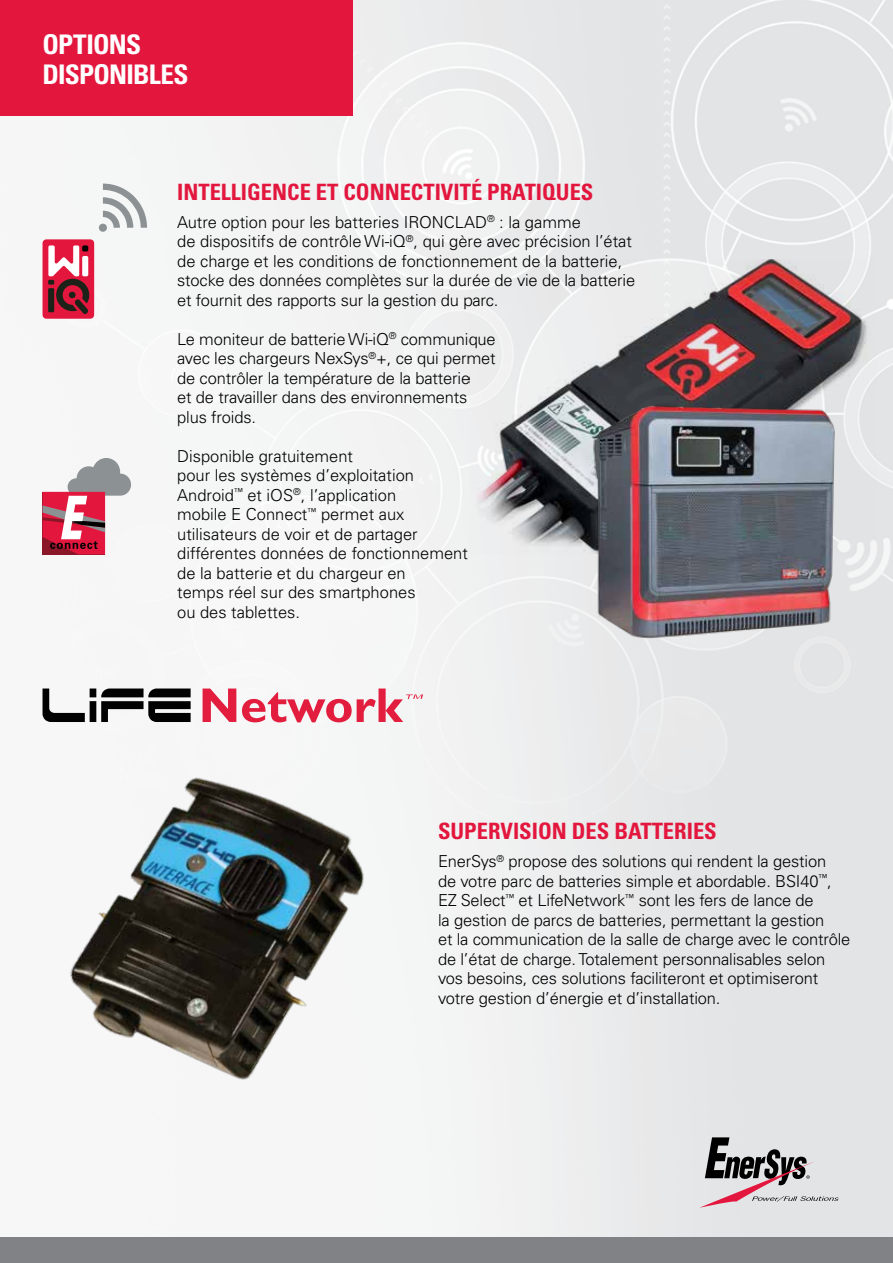
<style>
.page{position:relative;width:893px;height:1263px;background:#fff}
.page>*{position:absolute;margin:0;border:0;box-sizing:border-box;transform-origin:0 0}
.t1{font:700 condensed 27px/30px "Univers LT Pro";letter-spacing:-.03em;color:#fff}
.t2{font:700 condensed 22.5px "Univers LT Pro";color:#e3173e}
.t3{font:300 16.5px/19.5px "Univers LT Pro 45";letter-spacing:-.01em;color:#000}
</style>
<div class="page">
<img style="left:0;top:0;width:893px;height:1238px">
<div style="left:0;top:0;width:353px;height:116px;background:#e3173e"></div>
<svg style="left:699px;top:1137px;width:140px;height:71px;background:#b7b0b2"></svg>
<div style="left:0;top:1238px;width:893px;height:25px;background:#808285"></div>
<img style="left:0;top:689px;width:529px;height:501px">
<img style="left:469px;top:259px;width:407px;height:294px">
<img style="left:589px;top:403px;width:245px;height:238px">
<svg style="left:98px;top:184px;width:49px;height:48px"></svg>
<div style="left:43px;top:239px;width:51px;height:80px;background:#e3173e;border-radius:4px"></div>
<svg style="left:48px;top:245px;width:41px;height:69px"></svg>
<svg style="left:43px;top:458px;width:88px;height:96px"></svg>
<svg style="left:43px;top:688px;width:148px;height:34px"></svg>
<svg style="left:203px;top:688px;width:33px;height:34px"></svg>
<svg style="left:242px;top:688px;width:181px;height:34px"></svg>
<h1 class="t1" style="left:43px;top:29px;width:147px">OPTIONS<br>DISPONIBLES</h1>
<h2 class="t2" style="left:177px;top:178px;width:418px">INTELLIGENCE ET CONNECTIVITÉ PRATIQUES</h2>
<p class="t3" style="left:177px;top:212px;width:460px">Autre option pour les batteries IRONCLAD<sup>®</sup> : la gamme<br>de dispositifs de contrôle Wi-iQ<sup>®</sup>, qui gère avec précision l’état de charge et les conditions de fonctionnement de la batterie, stocke des données complètes sur la durée de vie de la batterie et fournit des rapports sur la gestion du parc.</p>
<p class="t3" style="left:177px;top:329px;width:320px">Le moniteur de batterie Wi-iQ<sup>®</sup> communique avec les chargeurs NexSys<sup>®</sup>+, ce qui permet de contrôler la température de la batterie<br>et de travailler dans des environnements plus froids.</p>
<p class="t3" style="left:177px;top:446px;width:292px">Disponible gratuitement<br>pour les systèmes d’exploitation<br>Android<sup>™</sup> et iOS<sup>®</sup>, l’application<br>mobile E Connect<sup>™</sup> permet aux utilisateurs de voir et de partager différentes données de fonctionnement de la batterie et du chargeur en<br>temps réel sur des smartphones<br>ou des tablettes.</p>
<h2 class="t2" style="left:438px;top:817px;width:280px">SUPERVISION DES BATTERIES</h2>
<p class="t3" style="left:438px;top:852px;width:414px">EnerSys<sup>®</sup> propose des solutions qui rendent la gestion<br>de votre parc de batteries simple et abordable. BSI40<sup>™</sup>, EZ Select<sup>™</sup> et LifeNetwork<sup>™</sup> sont les fers de lance de<br>la gestion de parcs de batteries, permettant la gestion<br>et la communication de la salle de charge avec le contrôle de l’état de charge. Totalement personnalisables selon vos besoins, ces solutions faciliteront et optimiseront votre gestion d’énergie et d’installation.</p>
</div>
